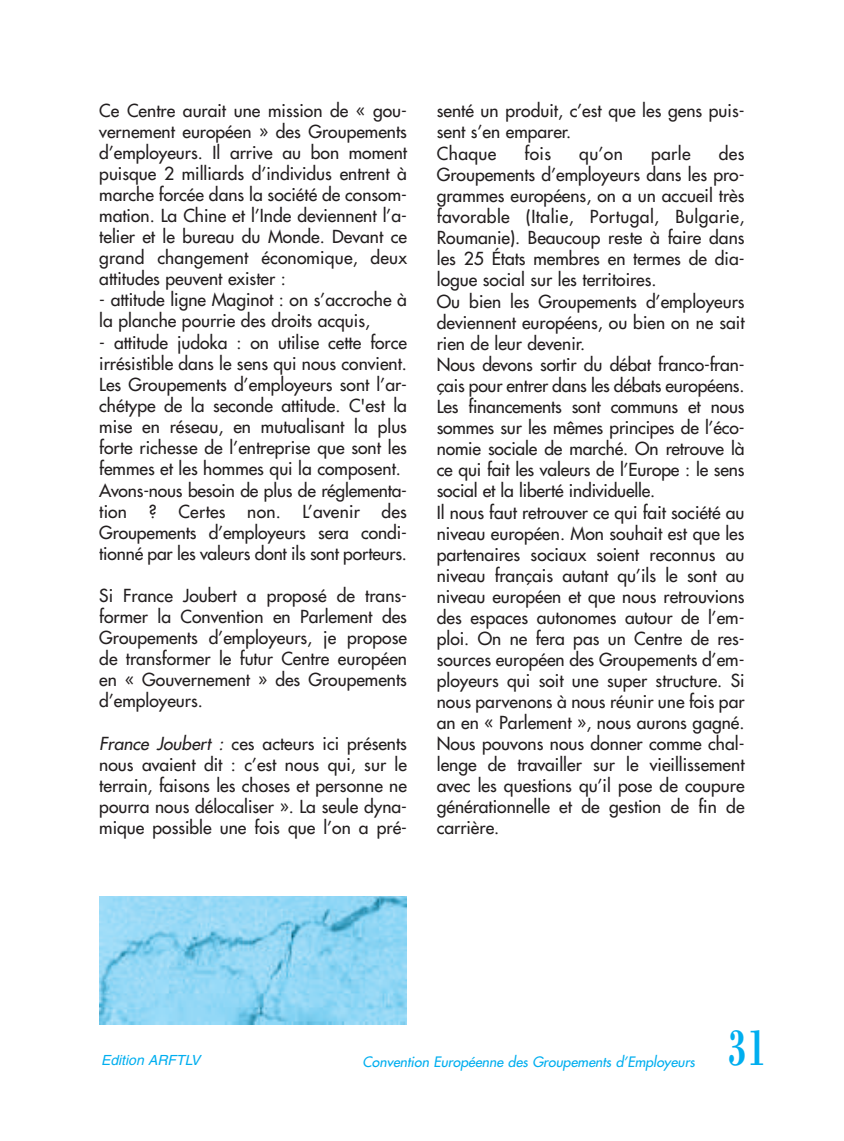
<style>
.page{position:relative;width:844px;height:1141px;background:#fff}
.page>*{position:absolute;margin:0;border:0;box-sizing:border-box;transform-origin:0 0}
.t1{font:700 52.5px "Bodoni";color:#00aeef;scale:.6 1}
.t2{font:17.5px/21px "Futura";color:#231f20}
.t3{font:italic 14px "Futura";color:#00aeef}
.t4{font:italic 14px "Helvetica";color:#00aeef}
.s1{font-style:italic}
</style>
<div class="page">
<svg style="left:99px;top:896px;width:308px;height:129px;background:#8cd3f2"></svg>
<p class="t2" style="left:99px;top:101px;width:309px;text-align:justify">Ce Centre aurait une mission de « gou&shy;vernement européen » des Groupements d’employeurs. Il arrive au bon moment puisque 2 milliards d’individus entrent à marche forcée dans la société de consom&shy;mation. La Chine et l’Inde deviennent l’a&shy;telier et le bureau du Monde. Devant ce grand changement économique, deux attitudes peuvent exister :</p>
<p class="t2" style="left:99px;top:291px;width:309px">- attitude ligne Maginot : on s’accroche à la planche pourrie des droits acquis,</p>
<p class="t2" style="left:99px;top:333px;width:309px">- attitude judoka : on utilise cette force irrésistible dans le sens qui nous convient.<br>Les Groupements d’employeurs sont l’ar&shy;chétype de la seconde attitude. C'est la mise en réseau, en mutualisant la plus forte richesse de l’entreprise que sont les femmes et les hommes qui la composent.<br>Avons-nous besoin de plus de réglementa&shy;tion ? Certes non. L’avenir des Groupements d’employeurs sera condi&shy;tionné par les valeurs dont ils sont porteurs.</p>
<p class="t2" style="left:99px;top:587px;width:309px;text-align:justify">Si France Joubert a proposé de trans&shy;former la Convention en Parlement des Groupements d’employeurs, je propose de transformer le futur Centre européen en « Gouvernement » des Groupements d’employeurs.</p>
<p class="t2" style="left:99px;top:735px;width:309px;text-align:justify"><span class="s1">France Joubert :</span> ces acteurs ici présents nous avaient dit : c’est nous qui, sur le terrain, faisons les choses et personne ne pourra nous délocaliser ». La seule dyna&shy;mique possible une fois que l’on a pré-</p>
<p class="t2" style="left:437px;top:101px;width:309px">senté un produit, c’est que les gens puis&shy;sent s’en emparer.<br>Chaque</p>
<p class="t2" style="left:524px;top:144px;width:28px">fois</p>
<p class="t2" style="left:579px;top:144px;width:45px">qu’on</p>
<p class="t2" style="left:651px;top:144px;width:41px">parle</p>
<p class="t2" style="left:437px;top:144px;width:309px;text-indent:282px">des Groupements d’employeurs dans les pro&shy;grammes européens, on a un accueil très favorable (Italie, Portugal, Bulgarie, Roumanie). Beaucoup reste à faire dans les 25 États membres en termes de dia&shy;logue social sur les territoires.<br>Ou bien les Groupements d’employeurs deviennent européens, ou bien on ne sait rien de leur devenir.<br>Nous devons sortir du débat franco-fran&shy;çais pour entrer dans les débats européens.<br>Les financements sont communs et nous sommes sur les mêmes principes de l’éco&shy;nomie sociale de marché. On retrouve là ce qui fait les valeurs de l’Europe : le sens social et la liberté individuelle.<br>Il nous faut retrouver ce qui fait société au niveau européen. Mon souhait est que les partenaires sociaux soient reconnus au niveau français autant qu’ils le sont au niveau européen et que nous retrouvions des espaces autonomes autour de l’em&shy;ploi. On ne fera pas un Centre de res&shy;sources européen des Groupements d’em&shy;ployeurs qui soit une super structure. Si nous parvenons à nous réunir une fois par an en « Parlement », nous aurons gagné.<br>Nous pouvons nous donner comme chal&shy;lenge de travailler sur le vieillissement avec les questions qu’il pose de coupure générationnelle et de gestion de fin de carrière.</p>
<p class="t4" style="left:101px;top:1055px;width:103px">Edition ARFTLV</p>
<p class="t3" style="left:362px;top:1055px;width:336px">Convention Européenne des Groupements d’Employeurs</p>
<h1 class="t1" style="left:727px;top:1029px;width:66px">31</h1>
</div>
